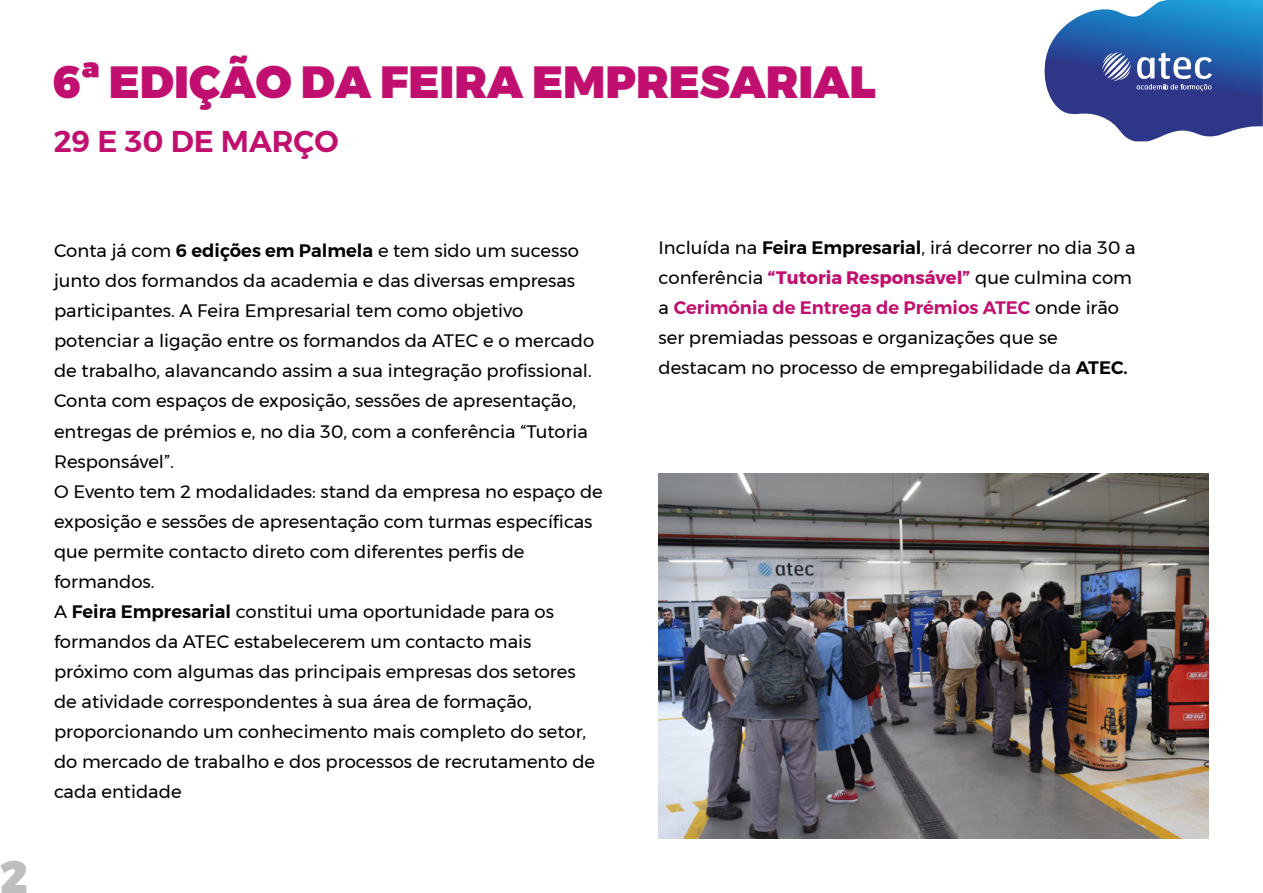
<style>
.page{position:relative;width:1263px;height:893px;background:#fff}
.page>*{position:absolute;margin:0;border:0;box-sizing:border-box;transform-origin:0 0}
.t1{font:900 45px "Montserrat";color:#c10f6f}
.t2{font:900 45px "Montserrat";color:#bcbec0}
.t3{font:600 30px "Montserrat";color:#c10f6f}
.t4{font:18px/30px "Montserrat";color:#000}
.s1{font-weight:600}
.s2{font-weight:700;color:#c10f6f}
.s3{font-weight:600;color:#c10f6f}
</style>
<div class="page">
<svg style="left:1044px;top:0;width:219px;height:141px"></svg>
<img style="left:658px;top:473px;width:551px;height:366px">
<h1 class="t1" style="left:54px;top:45px;width:823px">6ª EDIÇÃO DA FEIRA EMPRESARIAL</h1>
<h2 class="t3" style="left:54px;top:117px;width:286px">29 E 30 DE MARÇO</h2>
<h1 class="t2" style="left:0;top:840px;width:29px">2</h1>
<p class="t4" style="left:54px;top:236px;width:550px">Conta já com <span class="s1">6 edições em Palmela</span> e tem sido um sucesso junto dos formandos da academia e das diversas empresas participantes. A Feira Empresarial tem como objetivo potenciar a ligação entre os formandos da ATEC e o mercado de trabalho, alavancando assim a sua integração profissional.<br>Conta com espaços de exposição, sessões de apresentação, entregas de prémios e, no dia 30, com a conferência “Tutoria Responsável”.<br>O Evento tem 2 modalidades: stand da empresa no espaço de exposição e sessões de apresentação com turmas específicas que permite contacto direto com diferentes perfis de formandos.<br>A <span class="s1">Feira Empresarial</span> constitui uma oportunidade para os formandos da ATEC estabelecerem um contacto mais próximo com algumas das principais empresas dos setores de atividade correspondentes à sua área de formação, proporcionando um conhecimento mais completo do setor, do mercado de trabalho e dos processos de recrutamento de cada entidade</p>
<p class="t4" style="left:658px;top:232px;width:479px">Incluída na <span class="s1">Feira Empresarial</span>, irá decorrer no dia 30 a conferência <span class="s2">“Tutoria Responsável”</span> que culmina com a <span class="s3">Cerimónia de Entrega de Prémios ATEC</span> onde irão ser premiadas pessoas e organizações que se destacam no processo de empregabilidade da <span class="s1">ATEC.</span></p>
</div>
